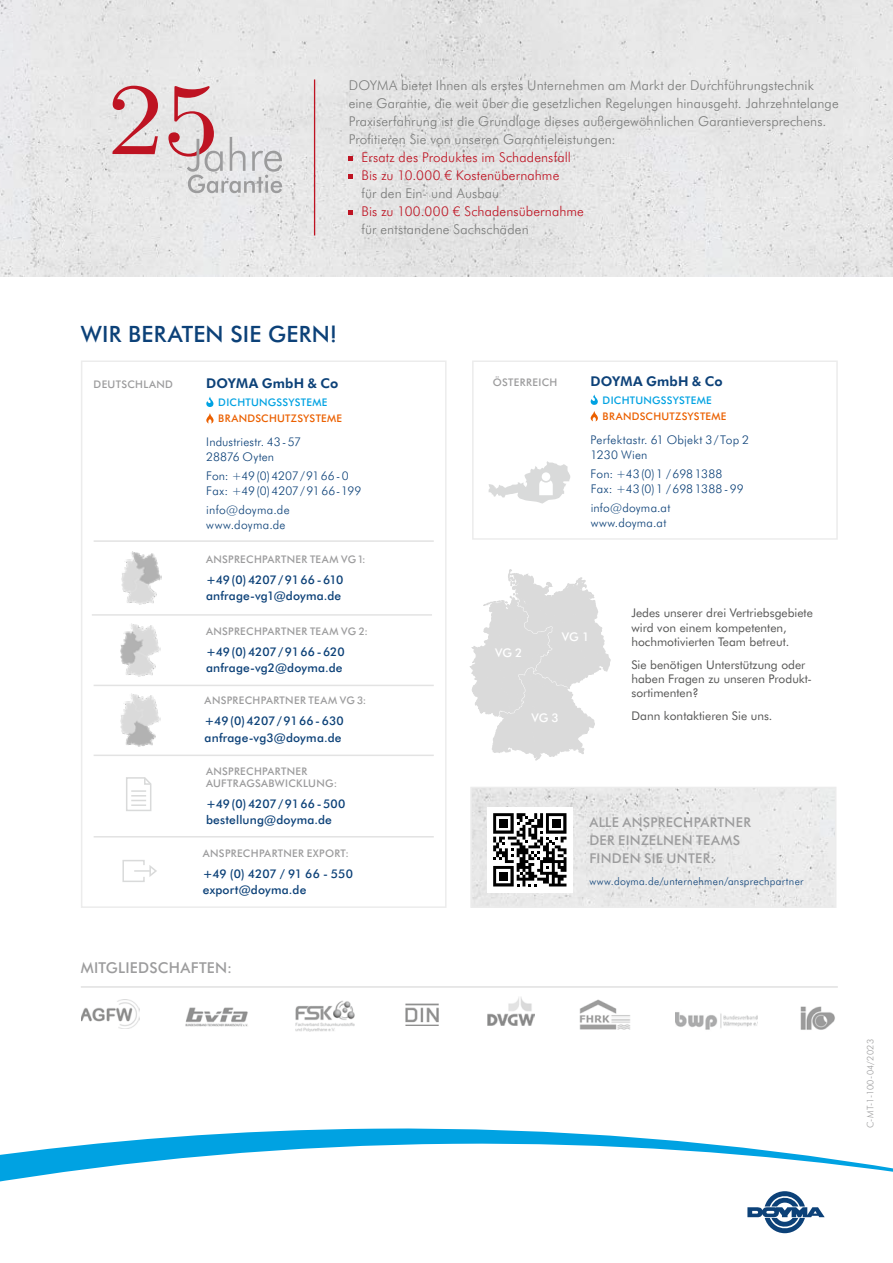
<style>
.page{position:relative;width:893px;height:1263px;background:#fff}
.page>*{position:absolute;margin:0;border:0;box-sizing:border-box;transform-origin:0 0}
.t1{font:500 22.5px "Futura BT";letter-spacing:.01em;color:#0c4178}
.t2{font:500 15px "Futura BT";letter-spacing:.015em;color:#9c9c9d}
.t3{font:300 13.5px/18px "Futura BT";letter-spacing:.01em;color:#7a7b7a}
.t4{font:300 13.5px/18px "Futura BT";letter-spacing:.01em;color:#be1322}
.t5{font:500 13.5px/18px "Futura BT";letter-spacing:.02em;color:#9c9c9d}
.t6{font:700 13.5px "Futura BT";letter-spacing:.01em;color:#0c4178}
.t7{font:500 12px/16.5px "Futura BT";letter-spacing:.015em;color:#0c4178}
.t8{font:12px/14.4px "Futura BT";color:#565655}
.t9{font:300 12px/15px "Futura BT";letter-spacing:.015em;color:#0c4178}
.t10{font:300 12px/15px "Futura BT";letter-spacing:-.005em;color:#0c4178}
.t11{font:500 12px "Futura BT";color:#fff}
.t12{font:500 10.5px/12px "Futura BT";letter-spacing:.03em;color:#9c9c9d}
.t13{font:300 10.5px "Futura BT";letter-spacing:.03em;color:#0c4178}
.t14{font:500 10.5px "Futura BT";letter-spacing:.03em;color:#eb6000}
.t15{font:500 10.5px "Futura BT";letter-spacing:.025em;color:#00a2e2}
.t16{font:300 9px "Futura BT";letter-spacing:.025em;color:#9c9c9d}
</style>
<div class="page">
<svg style="left:0;top:1128px;width:893px;height:54px"></svg>
<svg style="left:747px;top:1191px;width:78px;height:42px"></svg>
<img style="left:0;top:0;width:893px;height:276px">
<hr style="left:314px;top:79px;width:1px;height:156px;background:#be1322">
<svg style="left:349px;top:156px;width:4px;height:4px"></svg>
<svg style="left:349px;top:174px;width:4px;height:4px"></svg>
<svg style="left:349px;top:210px;width:4px;height:4px"></svg>
<svg style="left:112px;top:86px;width:170px;height:107px;background:#ddcacc"></svg>
<div style="left:472px;top:360px;width:366px;height:180px;border:2px solid #ececec"></div>
<svg style="left:489px;top:461px;width:81px;height:43px"></svg>
<svg style="left:591px;top:394px;width:7px;height:11px"></svg>
<svg style="left:591px;top:411px;width:7px;height:10px"></svg>
<div style="left:81px;top:360px;width:366px;height:548px;border:2px solid #ececec"></div>
<svg style="left:206px;top:396px;width:7px;height:11px"></svg>
<svg style="left:206px;top:413px;width:8px;height:10px"></svg>
<hr style="left:94px;top:540px;width:340px;height:2px;background:#e3e3e3">
<hr style="left:94px;top:685px;width:340px;height:1px;background:#e3e3e3">
<hr style="left:92px;top:614px;width:340px;height:2px;background:#e3e3e3">
<hr style="left:94px;top:754px;width:340px;height:2px;background:#e3e3e3">
<hr style="left:94px;top:836px;width:340px;height:1px;background:#e3e3e3">
<svg style="left:126px;top:777px;width:26px;height:34px"></svg>
<svg style="left:122px;top:860px;width:35px;height:22px"></svg>
<svg style="left:469px;top:569px;width:142px;height:192px"></svg>
<img style="left:121px;top:552px;width:40px;height:53px">
<img style="left:121px;top:624px;width:40px;height:53px">
<img style="left:121px;top:694px;width:40px;height:53px">
<img style="left:473px;top:790px;width:360px;height:115px">
<div style="left:470px;top:787px;width:366px;height:121px;border:2px solid #ececec"></div>
<div style="left:487px;top:807px;width:85px;height:85px;background:#fff"></div>
<svg style="left:493px;top:813px;width:73px;height:73px"></svg>
<div style="left:499px;top:819px;width:9px;height:9px;background:#000"></div>
<div style="left:552px;top:819px;width:9px;height:9px;background:#000"></div>
<div style="left:499px;top:872px;width:9px;height:9px;background:#000"></div>
<img style="left:81px;top:999px;width:59px;height:30px">
<img style="left:185px;top:1007px;width:63px;height:19px">
<img style="left:405px;top:1003px;width:34px;height:23px">
<img style="left:488px;top:997px;width:47px;height:29px">
<img style="left:579px;top:999px;width:52px;height:30px">
<img style="left:800px;top:1006px;width:35px;height:24px">
<img style="left:295px;top:1001px;width:60px;height:30px">
<img style="left:675px;top:1012px;width:82px;height:18px">
<hr style="left:81px;top:986px;width:757px;height:1px;background:#e3e3e3">
<p class="t3" style="left:349px;top:76px;width:491px">DOYMA bietet Ihnen als erstes Unternehmen am Markt der Durchführungstechnik eine Garantie, die weit über die gesetzlichen Regelungen hinausgeht. Jahrzehntelange Praxiserfahrung ist die Grundlage dieses außergewöhnlichen Garantieversprechens.<br>Profitieren Sie von unseren Garantieleistungen:</p>
<p class="t4" style="left:361px;top:148px;width:211px">Ersatz des Produktes im Schadensfall<br>Bis zu 10.000 € Kostenübernahme</p>
<p class="t3" style="left:361px;top:184px;width:139px">für den Ein- und Ausbau</p>
<p class="t4" style="left:361px;top:202px;width:224px">Bis zu 100.000 € Schadensübernahme</p>
<p class="t3" style="left:361px;top:220px;width:169px">für entstandene Sachschäden</p>
<h1 class="t1" style="left:81px;top:318px;width:258px">WIR BERATEN SIE GERN!</h1>
<p class="t12" style="left:94px;top:378px;width:81px">DEUTSCHLAND</p>
<p class="t6" style="left:206px;top:374px;width:134px">DOYMA GmbH &amp; Co</p>
<p class="t15" style="left:218px;top:395px;width:111px">DICHTUNGSSYSTEME</p>
<p class="t14" style="left:218px;top:411px;width:125px">BRANDSCHUTZSYSTEME</p>
<p class="t9" style="left:206px;top:434px;width:96px">Industriestr. 43-57<br>28876 Oyten</p>
<p class="t10" style="left:206px;top:468px;width:156px">Fon: +49(0)4207/9166-0<br>Fax: +49(0)4207/9166-199</p>
<p class="t9" style="left:206px;top:502px;width:85px">info@doyma.de www.doyma.de</p>
<p class="t12" style="left:206px;top:553px;width:161px">ANSPRECHPARTNER TEAM VG 1:</p>
<p class="t7" style="left:206px;top:570px;width:139px">+49(0)4207/9166-610 anfrage-vg1@doyma.de</p>
<p class="t12" style="left:206px;top:624px;width:163px">ANSPRECHPARTNER TEAM VG 2:</p>
<p class="t7" style="left:206px;top:642px;width:140px">+49(0)4207/9166-620 anfrage-vg2@doyma.de</p>
<p class="t12" style="left:205px;top:694px;width:163px">ANSPRECHPARTNER TEAM VG 3:</p>
<p class="t7" style="left:205px;top:712px;width:141px">+49(0)4207/9166-630 anfrage-vg3@doyma.de</p>
<p class="t12" style="left:206px;top:765px;width:133px">ANSPRECHPARTNER<br>AUFTRAGSABWICKLUNG:</p>
<p class="t7" style="left:206px;top:795px;width:141px">+49(0)4207/9166-500 bestellung@doyma.de</p>
<p class="t12" style="left:203px;top:847px;width:148px">ANSPRECHPARTNER EXPORT:</p>
<p class="t7" style="left:203px;top:865px;width:152px">+49 (0) 4207 / 91 66 - 550 export@doyma.de</p>
<p class="t2" style="left:81px;top:957px;width:153px">MITGLIEDSCHAFTEN:</p>
<p class="t12" style="left:493px;top:376px;width:66px">ÖSTERREICH</p>
<p class="t6" style="left:591px;top:372px;width:134px">DOYMA GmbH &amp; Co</p>
<p class="t15" style="left:603px;top:393px;width:111px">DICHTUNGSSYSTEME</p>
<p class="t14" style="left:603px;top:409px;width:125px">BRANDSCHUTZSYSTEME</p>
<p class="t9" style="left:591px;top:432px;width:160px">Perfektastr. 61 Objekt 3/Top 2<br>1230 Wien</p>
<p class="t9" style="left:591px;top:466px;width:155px">Fon: +43(0)1 /6981388<br>Fax: +43(0)1 /6981388-99</p>
<p class="t9" style="left:591px;top:500px;width:81px">info@doyma.at www.doyma.at</p>
<p class="t11" style="left:495px;top:644px;width:29px">VG 2</p>
<p class="t11" style="left:562px;top:628px;width:29px">VG 1</p>
<p class="t11" style="left:532px;top:709px;width:29px">VG 3</p>
<p class="t8" style="left:631px;top:605px;width:183px">Jedes unserer drei Vertriebsgebiete wird von einem kompetenten, hochmotivierten Team betreut.</p>
<p class="t8" style="left:631px;top:657px;width:182px">Sie benötigen Unterstützung oder haben Fragen zu unseren Produkt&shy;sortimenten?</p>
<p class="t8" style="left:631px;top:708px;width:142px">Dann kontaktieren Sie uns.</p>
<p class="t5" style="left:589px;top:812px;width:163px">ALLE ANSPRECHPARTNER<br>DER EINZELNEN TEAMS<br>FINDEN SIE UNTER:</p>
<p class="t13" style="left:589px;top:874px;width:216px">www.doyma.de/unternehmen/ansprechpartner</p>
<p class="t16" style="left:864px;top:1128px;width:91px;rotate:-90deg">C-MT-1-100-04/2023</p>
</div>
